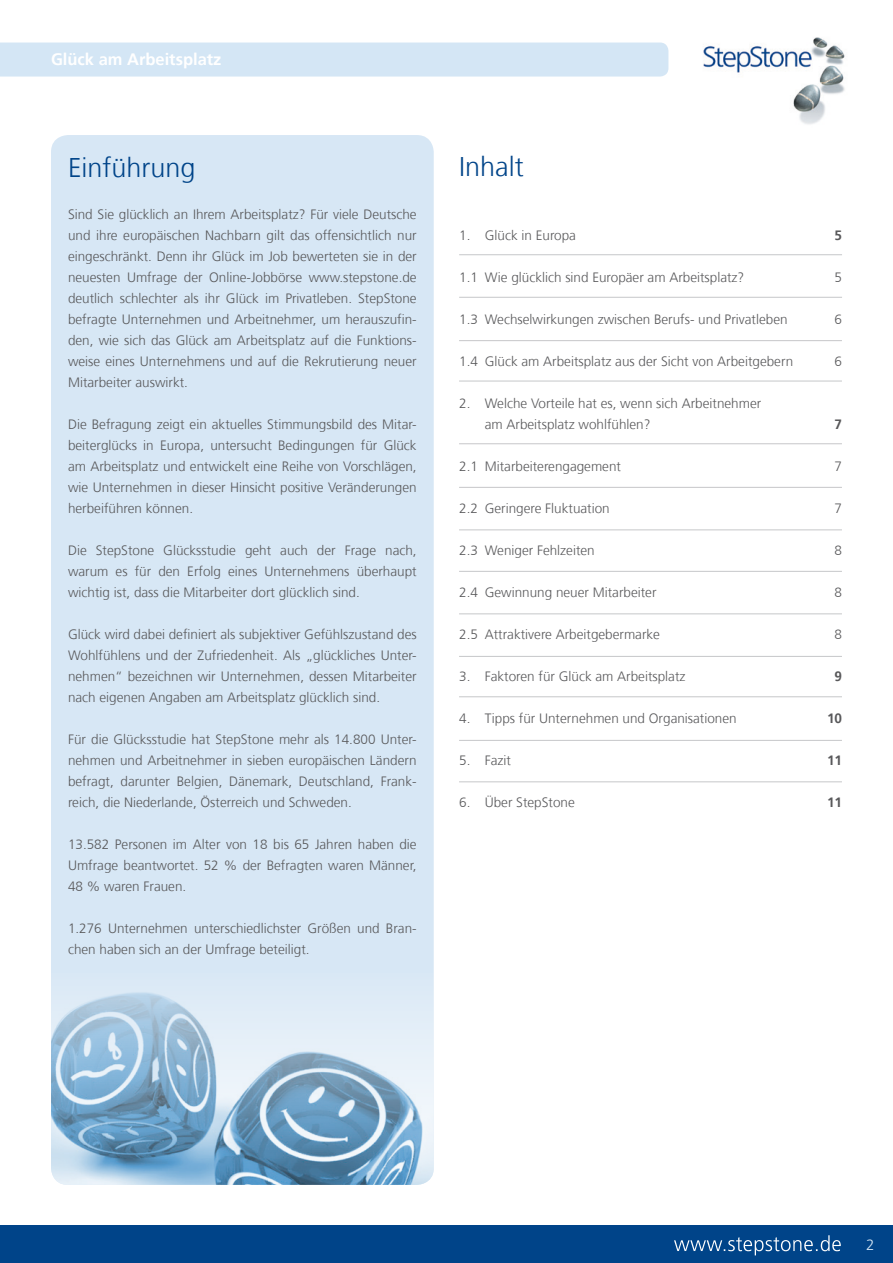
<style>
.page{position:relative;width:893px;height:1263px;background:#fff}
.page>*{position:absolute;margin:0;border:0;box-sizing:border-box;transform-origin:0 0}
.t1{font:300 27px "Frutiger";color:#004489}
.t2{font:700 16.5px "Frutiger";color:#fff}
.t3{font:300 15px "Frutiger";color:#d4e6f5}
.t4{font:300 13.5px/21px "Frutiger";color:#58585a;text-align:justify}
.t5{font:700 13.5px "Frutiger";color:#58585a}
</style>
<div class="page">
<div style="left:0;top:43px;width:668px;height:34px;background:#d4e6f5"></div>
<div style="left:0;top:1225px;width:893px;height:38px;background:#004489"></div>
<svg style="left:674px;top:1235px;width:167px;height:20px"></svg>
<img style="left:703px;top:37px;width:142px;height:87px">
<div style="left:51px;top:135px;width:383px;height:1050px;background:#d7e7f5;border-radius:17px"></div>
<img style="left:51px;top:974px;width:383px;height:211px">
<hr style="left:459px;top:254px;width:383px;height:1px;background:#c6c7c9">
<hr style="left:459px;top:297px;width:383px;height:1px;background:#c6c7c9">
<hr style="left:459px;top:381px;width:383px;height:1px;background:#c6c7c9">
<hr style="left:459px;top:340px;width:383px;height:1px;background:#c6c7c9">
<hr style="left:459px;top:443px;width:383px;height:1px;background:#c6c7c9">
<hr style="left:459px;top:487px;width:383px;height:1px;background:#c6c7c9">
<hr style="left:459px;top:529px;width:383px;height:1px;background:#c6c7c9">
<hr style="left:459px;top:571px;width:383px;height:1px;background:#c6c7c9">
<hr style="left:459px;top:781px;width:383px;height:1px;background:#c6c7c9">
<hr style="left:459px;top:613px;width:383px;height:1px;background:#c6c7c9">
<hr style="left:459px;top:656px;width:383px;height:1px;background:#c6c7c9">
<hr style="left:459px;top:696px;width:383px;height:1px;background:#c6c7c9">
<hr style="left:459px;top:740px;width:383px;height:1px;background:#c6c7c9">
<p class="t2" style="left:51px;top:50px;width:172px">Glück am Arbeitsplatz</p>
<h1 class="t1" style="left:68px;top:152px;width:129px">Einführung</h1>
<p class="t4" style="left:68px;top:204px;width:350px">Sind Sie glücklich an Ihrem Arbeitsplatz? Für viele Deutsche und ihre europäischen Nachbarn gilt das offensichtlich nur eingeschränkt. Denn ihr Glück im Job bewerteten sie in der neuesten Umfrage der Online-Jobbörse www.stepstone.de deutlich schlechter als ihr Glück im Privatleben. StepStone befragte Unternehmen und Arbeitnehmer, um herauszufin&shy;den, wie sich das Glück am Arbeitsplatz auf die Funktions&shy;weise eines Unternehmens und auf die Rekrutierung neuer Mitarbeiter auswirkt.</p>
<p class="t4" style="left:68px;top:414px;width:350px">Die Befragung zeigt ein aktuelles Stimmungsbild des Mitar&shy;beiterglücks in Europa, untersucht Bedingungen für Glück am Arbeitsplatz und entwickelt eine Reihe von Vorschlägen, wie Unternehmen in dieser Hinsicht positive Veränderungen herbeiführen können.</p>
<p class="t4" style="left:68px;top:540px;width:350px">Die StepStone Glücksstudie geht auch der Frage nach, warum es für den Erfolg eines Unternehmens überhaupt wichtig ist, dass die Mitarbeiter dort glücklich sind.</p>
<p class="t4" style="left:68px;top:624px;width:350px">Glück wird dabei definiert als subjektiver Gefühlszustand des Wohlfühlens und der Zufriedenheit. Als „glückliches Unter&shy;nehmen“ bezeichnen wir Unternehmen, dessen Mitarbeiter nach eigenen Angaben am Arbeitsplatz glücklich sind.</p>
<p class="t4" style="left:68px;top:729px;width:350px">Für die Glücksstudie hat StepStone mehr als 14.800 Unter&shy;nehmen und Arbeitnehmer in sieben europäischen Ländern befragt, darunter Belgien, Dänemark, Deutschland, Frank&shy;reich, die Niederlande, Österreich und Schweden.</p>
<p class="t4" style="left:68px;top:834px;width:350px">13.582 Personen im Alter von 18 bis 65 Jahren haben die Umfrage beantwortet. 52 % der Befragten waren Männer, 48 % waren Frauen.</p>
<p class="t4" style="left:68px;top:918px;width:350px">1.276 Unternehmen unterschiedlichster Größen und Bran&shy;chen haben sich an der Umfrage beteiligt.</p>
<h1 class="t1" style="left:459px;top:151px;width:66px">Inhalt</h1>
<p class="t4" style="left:459px;top:225px;width:118px">1. Glück in Europa</p>
<p class="t4" style="left:459px;top:267px;width:287px">1.1 Wie glücklich sind Europäer am Arbeitsplatz?</p>
<p class="t4" style="left:459px;top:309px;width:330px">1.3 Wechselwirkungen zwischen Berufs- und Privatleben</p>
<p class="t4" style="left:459px;top:351px;width:336px">1.4 Glück am Arbeitsplatz aus der Sicht von Arbeitgebern</p>
<p class="t4" style="left:485px;top:393px;width:278px;text-indent:-26px">2. Welche Vorteile hat es, wenn sich Arbeitnehmer am Arbeitsplatz wohlfühlen?</p>
<p class="t4" style="left:459px;top:456px;width:163px">2.1 Mitarbeiterengagement</p>
<p class="t4" style="left:459px;top:498px;width:152px">2.2 Geringere Fluktuation</p>
<p class="t4" style="left:459px;top:540px;width:137px">2.3 Weniger Fehlzeiten</p>
<p class="t4" style="left:459px;top:582px;width:199px">2.4 Gewinnung neuer Mitarbeiter</p>
<p class="t4" style="left:459px;top:624px;width:202px">2.5 Attraktivere Arbeitgebermarke</p>
<p class="t4" style="left:459px;top:666px;width:228px">3. Faktoren für Glück am Arbeitsplatz</p>
<p class="t4" style="left:459px;top:708px;width:279px">4. Tipps für Unternehmen und Organisationen</p>
<p class="t4" style="left:459px;top:750px;width:53px">5. Fazit</p>
<p class="t4" style="left:459px;top:792px;width:117px">6. Über StepStone</p>
<p class="t5" style="left:835px;top:228px;width:9px">5</p>
<p class="t4" style="left:835px;top:267px;width:9px">5</p>
<p class="t4" style="left:835px;top:309px;width:9px">6</p>
<p class="t4" style="left:835px;top:351px;width:9px">6</p>
<p class="t5" style="left:835px;top:417px;width:9px">7</p>
<p class="t4" style="left:835px;top:456px;width:9px">7</p>
<p class="t4" style="left:835px;top:498px;width:9px">7</p>
<p class="t4" style="left:835px;top:540px;width:9px">8</p>
<p class="t4" style="left:835px;top:582px;width:9px">8</p>
<p class="t4" style="left:835px;top:624px;width:9px">8</p>
<p class="t5" style="left:835px;top:669px;width:9px">9</p>
<p class="t5" style="left:827px;top:711px;width:17px">10</p>
<p class="t5" style="left:827px;top:753px;width:17px">11</p>
<p class="t5" style="left:827px;top:795px;width:17px">11</p>
<p class="t3" style="left:866px;top:1236px;width:10px">2</p>
</div>
